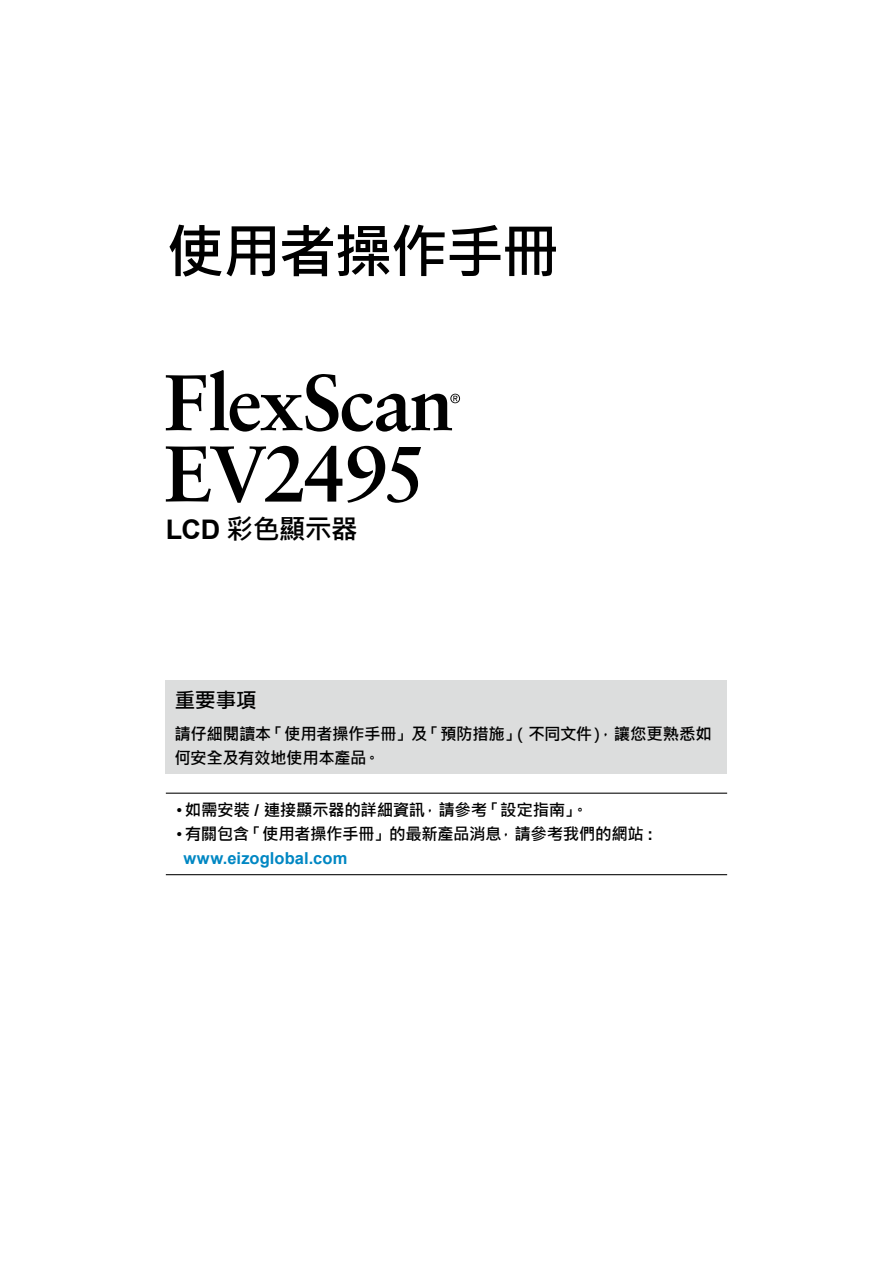
<style>
.page{position:relative;width:893px;height:1263px;background:#fff}
.page>*{position:absolute;margin:0;border:0;box-sizing:border-box;transform-origin:0 0}
.t1{font:700 58.5px "Microsoft Jheng Hei";letter-spacing:-.045em;color:#000}
.t2{font:700 27px "Microsoft Jheng Hei";letter-spacing:-.035em;color:#000}
.t3{font:700 21px "Microsoft Jheng Hei";color:#000}
.t4{font:700 16.5px/24px "Microsoft Jheng Hei";letter-spacing:-.025em;color:#000}
.t5{font:700 16.5px "Arial";letter-spacing:.005em;color:#0087c3}
.s1{font-family:"Arial"}
.s2{font-family:"Arial";font-weight:400}
</style>
<div class="page">
<div style="left:166px;top:680px;width:561px;height:94px;background:#dcdddd"></div>
<hr style="left:166px;top:793px;width:561px;height:1px;background:#000">
<hr style="left:166px;top:874px;width:561px;height:1px;background:#000">
<svg style="left:166px;top:370px;width:294px;height:62px"></svg>
<svg style="left:166px;top:446px;width:255px;height:57px"></svg>
<h1 class="t1" style="left:166px;top:215px;width:395px">使用者操作手冊</h1>
<h2 class="t2" style="left:166px;top:512px;width:193px"><span class="s1">LCD</span> 彩色顯示器</h2>
<p class="t3" style="left:174px;top:687px;width:84px">重要事項</p>
<p class="t4" style="left:174px;top:721px;width:539px">請仔細閱讀本「使用者操作手冊」及「預防措施」（不同文件），讓您更熟悉如何安全及有效地使用本產品。</p>
<p class="t4" style="left:176px;top:798px;width:413px"><span class="s2">•</span> 如需安裝 <span class="s1">/</span> 連接顯示器的詳細資訊，請參考「設定指南」。</p>
<p class="t4" style="left:176px;top:822px;width:478px"><span class="s2">•</span> 有關包含「使用者操作手冊」的最新產品消息，請參考我們的網站 <span class="s1">:</span></p>
<p class="t5" style="left:183px;top:847px;width:165px">www.eizoglobal.com</p>
</div>
